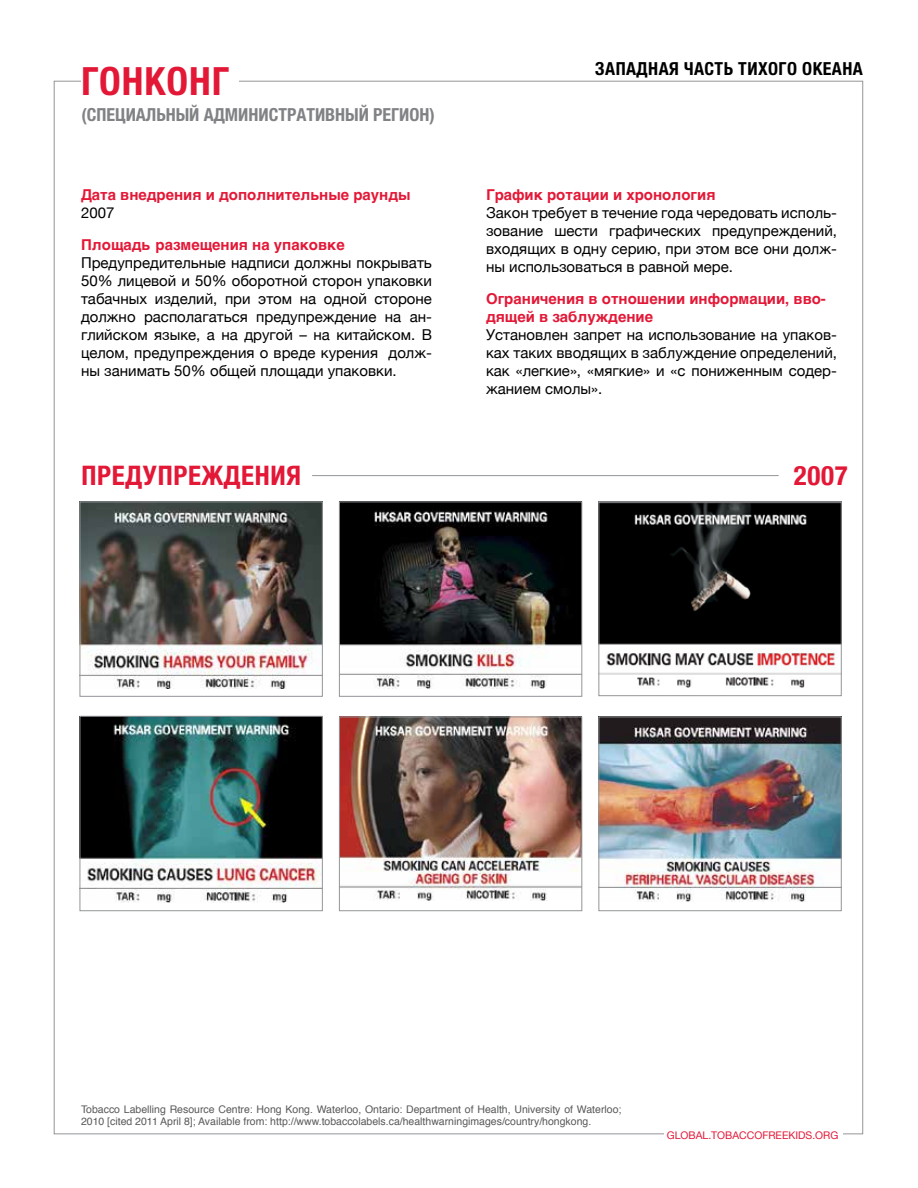
<style>
.page{position:relative;width:918px;height:1188px;background:#fff}
.page>*{position:absolute;margin:0;border:0;box-sizing:border-box;transform-origin:0 0}
.t1{font:700 condensed 39px "Helvetica Neue";color:#e31837}
.t2{font:700 condensed 27px "Helvetica Neue";letter-spacing:.025em;color:#e31837}
.t3{font:700 condensed 18px "Helvetica Neue";color:#808285}
.t4{font:700 condensed 18px "Helvetica Neue";letter-spacing:.025em;color:#000}
.t5{font:15px/18px "Helvetica Neue";color:#000;text-align:justify}
.t6{font:700 15px/18px "Helvetica";color:#e31837}
.t7{font:10.5px/12px "Helvetica";color:#58595b}
.t8{font:10.5px "Helvetica Neue";color:#e31837}
</style>
<div class="page">
<hr style="left:312px;top:475px;width:467px;height:1px;background:#939598">
<img style="left:82px;top:504px;width:239px;height:184px">
<div style="left:80px;top:502px;width:243px;height:195px;border:1px solid #939598"></div>
<img style="left:341px;top:504px;width:239px;height:184px">
<div style="left:339px;top:502px;width:243px;height:195px;border:1px solid #939598"></div>
<img style="left:82px;top:718px;width:239px;height:185px">
<div style="left:80px;top:716px;width:243px;height:195px;border:1px solid #939598"></div>
<img style="left:601px;top:504px;width:238px;height:184px">
<div style="left:599px;top:502px;width:242px;height:194px;border:1px solid #939598"></div>
<img style="left:341px;top:719px;width:239px;height:182px">
<div style="left:339px;top:717px;width:243px;height:194px;border:1px solid #939598"></div>
<img style="left:601px;top:719px;width:238px;height:183px">
<div style="left:599px;top:717px;width:242px;height:194px;border:1px solid #939598"></div>
<h1 class="t1" style="left:81px;top:49px;width:150px">Гонконг</h1>
<p class="t4" style="left:595px;top:54px;width:184px">ЗАПАДНАЯ ЧАСТЬ ТИХОГО</p>
<p class="t4" style="left:802px;top:54px;width:62px">ОКЕАНА</p>
<p class="t3" style="left:82px;top:100px;width:168px">(Специальный админис</p>
<p class="t3" style="left:278px;top:100px;width:158px">тративный регион)</p>
<p class="t6" style="left:81px;top:186px;width:331px">Дата внедрения и дополнительные раунды</p>
<p class="t5" style="left:81px;top:203px;width:35px">2007</p>
<p class="t6" style="left:81px;top:236px;width:265px">Площадь размещения на упаковке</p>
<p class="t5" style="left:81px;top:252px;width:353px">ПРЕДУПРЕДИТЕЛЬНЫЕ НАДПИСИ ДОЛЖНЫ ПОКРЫВАТЬ 50% ЛИЦЕВОЙ И 50% ОБОРОТНОЙ СТОРОН УПАКОВКИ ТАБАЧНЫХ ИЗДЕЛИЙ, ПРИ ЭТОМ НА ОДНОЙ СТОРОНЕ ДОЛЖНО РАСПОЛАГАТЬСЯ ПРЕДУПРЕЖДЕНИЕ НА АН-ГЛИЙСКОМ ЯЗЫКЕ, А НА ДРУГОЙ – НА КИТАЙСКОМ. В ЦЕЛОМ, ПРЕДУПРЕЖДЕНИЯ О ВРЕДЕ КУРЕНИЯ ДОЛЖ-НЫ ЗАНИМАТЬ 50% ОБЩЕЙ ПЛОЩАДИ УПАКОВКИ.</p>
<h2 class="t2" style="left:82px;top:453px;width:221px">ПРЕДУПРЕЖДЕНИЯ</h2>
<p class="t6" style="left:486px;top:186px;width:231px">График ротации и хронология</p>
<p class="t5" style="left:486px;top:203px;width:353px">ЗАКОН ТРЕБУЕТ В ТЕЧЕНИЕ ГОДА ЧЕРЕДОВАТЬ ИСПОЛЬ-ЗОВАНИЕ ШЕСТИ ГРАФИЧЕСКИХ ПРЕДУПРЕЖДЕНИЙ, ВХОДЯЩИХ В ОДНУ СЕРИЮ, ПРИ ЭТОМ ВСЕ ОНИ ДОЛЖ-НЫ ИСПОЛЬЗОВАТЬСЯ В РАВНОЙ МЕРЕ.</p>
<p class="t6" style="left:486px;top:290px;width:341px">Ограничения в отношении информации, вво&shy;дящей в заблуждение</p>
<p class="t5" style="left:486px;top:324px;width:353px">УСТАНОВЛЕН ЗАПРЕТ НА ИСПОЛЬЗОВАНИЕ НА УПАКОВ-КАХ ТАКИХ ВВОДЯЩИХ В ЗАБЛУЖДЕНИЕ ОПРЕДЕЛЕНИЙ, КАК «ЛЕГКИЕ», «МЯГКИЕ» И «С ПОНИЖЕННЫМ СОДЕР-ЖАНИЕМ СМОЛЫ».</p>
<h2 class="t2" style="left:794px;top:453px;width:55px">2007</h2>
<p class="t7" style="left:81px;top:1104px;width:542px">Tobacco Labelling Resource Centre: Hong Kong. Waterloo, Ontario: Department of Health, University of Waterloo;<br>2010 [cited 2011 April 8]; Available from: http://www.tobaccolabels.ca/healthwarningimages/country/hongkong.</p>
<p class="t8" style="left:667px;top:1126px;width:173px">GLOBAL.TOBACCOFREEKIDS.ORG</p>
</div>
